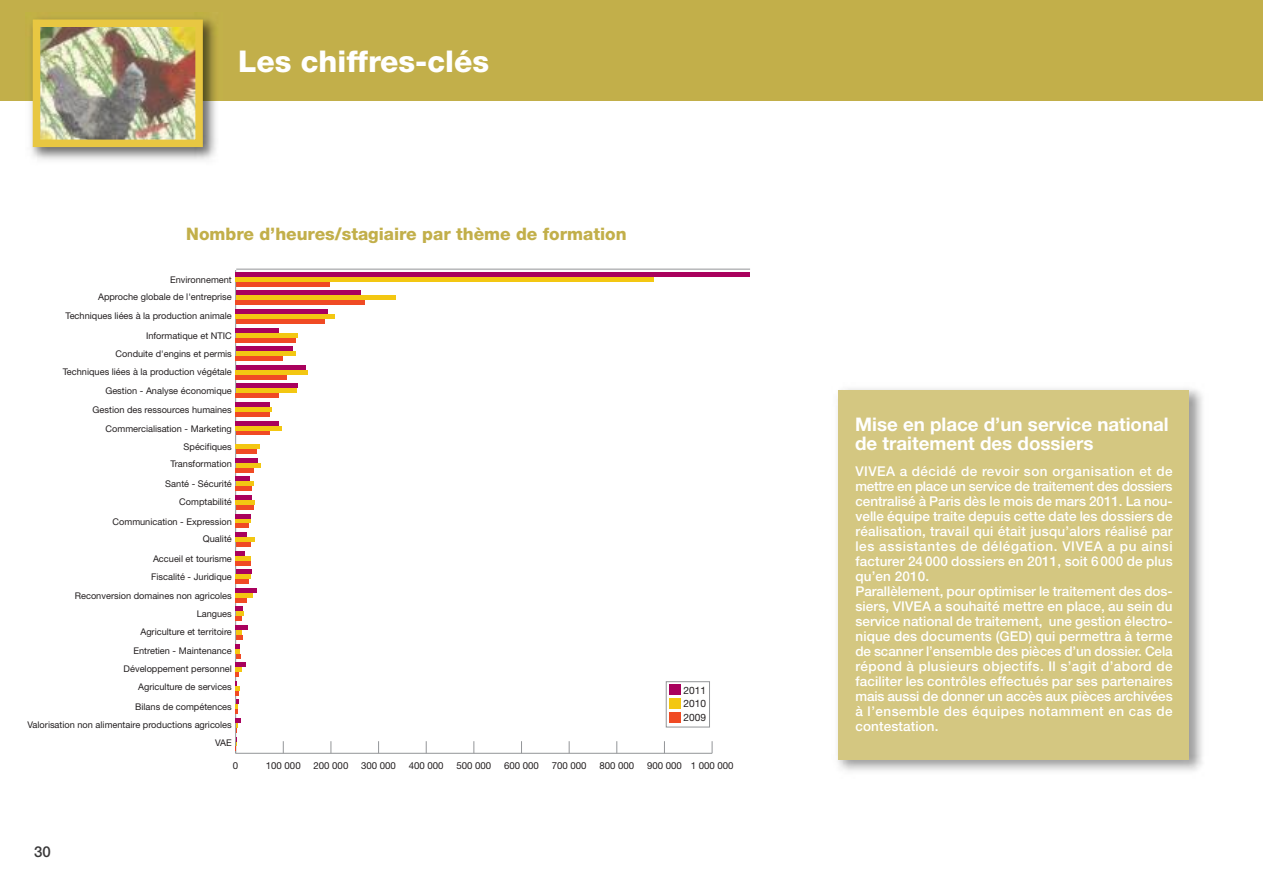
<style>
.page{position:relative;width:1263px;height:893px;background:#fff}
.page>*{position:absolute;margin:0;border:0;box-sizing:border-box;transform-origin:0 0}
.t1{font:800 30px "Helvetica Neue";color:#fff}
.t2{font:700 18.75px/18.8px "Helvetica Neue";color:#fff}
.t3{font:800 17.25px "Helvetica Neue";color:#c2af4a}
.t4{font:500 15px "Helvetica Neue";color:#393839}
.t5{font:500 13.5px/15px "Helvetica Neue";letter-spacing:.01em;color:#fff}
.t6{font:10.2px "Helvetica Neue";color:#231f20}
.t7{font:9.6px "Helvetica Neue";color:#231f20}
.t8{font:9.15px "Helvetica Neue";color:#231f20}
</style>
<div class="page">
<div style="left:666px;top:681px;width:44px;height:46px;border:1px solid #939598"></div>
<hr style="left:236px;top:753px;width:476px;height:1px;background:#939598">
<svg style="left:283px;top:741px;width:1px;height:12px"></svg>
<svg style="left:331px;top:741px;width:1px;height:12px"></svg>
<svg style="left:378px;top:741px;width:1px;height:12px"></svg>
<svg style="left:426px;top:741px;width:1px;height:12px"></svg>
<svg style="left:474px;top:741px;width:1px;height:12px"></svg>
<svg style="left:521px;top:741px;width:1px;height:12px"></svg>
<svg style="left:569px;top:741px;width:1px;height:12px"></svg>
<svg style="left:616px;top:741px;width:1px;height:12px"></svg>
<svg style="left:664px;top:741px;width:1px;height:12px"></svg>
<svg style="left:712px;top:741px;width:1px;height:12px"></svg>
<hr style="left:235px;top:270px;width:1px;height:483px;background:#939598">
<div style="left:669px;top:712px;width:12px;height:11px;background:#f04a24"></div>
<hr style="left:236px;top:282px;width:94px;height:4px;background:#f04a24">
<hr style="left:236px;top:301px;width:129px;height:4px;background:#f04a24">
<div style="left:236px;top:319px;width:88px;height:5px;background:#f04a24"></div>
<hr style="left:236px;top:338px;width:60px;height:4px;background:#f04a24">
<div style="left:236px;top:356px;width:47px;height:5px;background:#f04a24"></div>
<hr style="left:236px;top:375px;width:51px;height:4px;background:#f04a24">
<hr style="left:236px;top:394px;width:43px;height:4px;background:#f04a24">
<div style="left:236px;top:412px;width:34px;height:5px;background:#f04a24"></div>
<hr style="left:236px;top:431px;width:33px;height:4px;background:#f04a24">
<div style="left:236px;top:449px;width:21px;height:5px;background:#f04a24"></div>
<hr style="left:236px;top:468px;width:18px;height:4px;background:#f04a24">
<div style="left:236px;top:486px;width:16px;height:5px;background:#f04a24"></div>
<div style="left:236px;top:505px;width:17px;height:5px;background:#f04a24"></div>
<hr style="left:236px;top:524px;width:13px;height:4px;background:#f04a24">
<div style="left:236px;top:542px;width:14px;height:5px;background:#f04a24"></div>
<hr style="left:236px;top:561px;width:15px;height:4px;background:#f04a24">
<div style="left:236px;top:579px;width:13px;height:5px;background:#f04a24"></div>
<hr style="left:236px;top:598px;width:11px;height:4px;background:#f04a24">
<div style="left:669px;top:698px;width:12px;height:10px;background:#f3c712"></div>
<div style="left:236px;top:277px;width:418px;height:5px;background:#f3c712"></div>
<hr style="left:236px;top:296px;width:159px;height:4px;background:#f3c712">
<div style="left:236px;top:314px;width:99px;height:5px;background:#f3c712"></div>
<hr style="left:236px;top:333px;width:61px;height:4px;background:#f3c712">
<div style="left:236px;top:351px;width:60px;height:5px;background:#f3c712"></div>
<hr style="left:236px;top:370px;width:72px;height:4px;background:#f3c712">
<hr style="left:236px;top:389px;width:61px;height:4px;background:#f3c712">
<div style="left:236px;top:407px;width:36px;height:5px;background:#f3c712"></div>
<hr style="left:236px;top:426px;width:46px;height:4px;background:#f3c712">
<div style="left:236px;top:444px;width:24px;height:5px;background:#f3c712"></div>
<hr style="left:236px;top:463px;width:24px;height:4px;background:#f3c712">
<hr style="left:236px;top:482px;width:17px;height:4px;background:#f3c712">
<div style="left:236px;top:500px;width:19px;height:5px;background:#f3c712"></div>
<hr style="left:236px;top:519px;width:15px;height:4px;background:#f3c712">
<div style="left:236px;top:537px;width:19px;height:5px;background:#f3c712"></div>
<hr style="left:236px;top:556px;width:15px;height:4px;background:#f3c712">
<div style="left:236px;top:574px;width:15px;height:5px;background:#f3c712"></div>
<hr style="left:236px;top:593px;width:17px;height:4px;background:#f3c712">
<div style="left:669px;top:685px;width:12px;height:10px;background:#a9015d"></div>
<div style="left:236px;top:272px;width:514px;height:5px;background:#a9015d"></div>
<hr style="left:236px;top:291px;width:124px;height:4px;background:#a9015d">
<div style="left:236px;top:309px;width:92px;height:5px;background:#a9015d"></div>
<hr style="left:236px;top:328px;width:43px;height:4px;background:#a9015d">
<div style="left:236px;top:346px;width:57px;height:5px;background:#a9015d"></div>
<div style="left:236px;top:365px;width:69px;height:5px;background:#a9015d"></div>
<hr style="left:236px;top:384px;width:61px;height:4px;background:#a9015d">
<div style="left:236px;top:402px;width:34px;height:5px;background:#a9015d"></div>
<hr style="left:236px;top:421px;width:43px;height:4px;background:#a9015d">
<hr style="left:236px;top:458px;width:22px;height:4px;background:#a9015d">
<hr style="left:236px;top:477px;width:14px;height:4px;background:#a9015d">
<div style="left:236px;top:495px;width:16px;height:5px;background:#a9015d"></div>
<hr style="left:236px;top:514px;width:15px;height:4px;background:#a9015d">
<div style="left:236px;top:532px;width:11px;height:5px;background:#a9015d"></div>
<svg style="left:236px;top:551px;width:9px;height:4px"></svg>
<div style="left:236px;top:569px;width:16px;height:5px;background:#a9015d"></div>
<div style="left:236px;top:588px;width:21px;height:5px;background:#a9015d"></div>
<svg style="left:236px;top:607px;width:7px;height:14px"></svg>
<div style="left:236px;top:625px;width:12px;height:5px;background:#a9015d"></div>
<svg style="left:236px;top:630px;width:7px;height:28px"></svg>
<div style="left:236px;top:662px;width:10px;height:5px;background:#a9015d"></div>
<svg style="left:235px;top:667px;width:7px;height:86px"></svg>
<hr style="left:236px;top:269px;width:514px;height:1px;background:#939598">
<div style="left:0;top:0;width:1263px;height:101px;background:#c2af4a"></div>
<img style="left:30px;top:12px;width:186px;height:148px">
<img style="left:42px;top:29px;width:152px;height:109px">
<div style="left:33px;top:20px;width:170px;height:127px;border:8px solid #e8c742"></div>
<img style="left:837px;top:388px;width:365px;height:383px">
<div style="left:838px;top:390px;width:351px;height:369px;background:#d4c781"></div>
<h1 class="t1" style="left:238px;top:51px;width:252px">Les chiffres-clés</h1>
<p class="t3" style="left:186px;top:228px;width:442px">Nombre d’heures/stagiaire par thème de formation</p>
<p class="t8" style="left:170px;top:276px;width:63px">Environnement</p>
<p class="t8" style="left:98px;top:294px;width:135px">Approche globale de l'entreprise</p>
<p class="t8" style="left:65px;top:313px;width:168px">Techniques liées à la production animale</p>
<p class="t8" style="left:146px;top:332px;width:87px">Informatique et NTIC</p>
<p class="t8" style="left:116px;top:350px;width:118px">Conduite d'engins et permis</p>
<p class="t8" style="left:63px;top:368px;width:171px">Techniques liées à la production végétale</p>
<p class="t8" style="left:105px;top:387px;width:128px">Gestion - Analyse économique</p>
<p class="t8" style="left:93px;top:406px;width:141px">Gestion des ressources humaines</p>
<p class="t8" style="left:106px;top:425px;width:128px">Commercialisation - Marketing</p>
<p class="t8" style="left:184px;top:443px;width:50px">Spécifiques</p>
<p class="t8" style="left:170px;top:461px;width:63px">Transformation</p>
<p class="t8" style="left:165px;top:481px;width:68px">Santé - Sécurité</p>
<p class="t8" style="left:179px;top:499px;width:54px">Comptabilité</p>
<p class="t8" style="left:113px;top:518px;width:121px">Communication - Expression</p>
<p class="t8" style="left:203px;top:536px;width:31px">Qualité</p>
<p class="t8" style="left:153px;top:555px;width:80px">Accueil et tourisme</p>
<p class="t8" style="left:151px;top:573px;width:82px">Fiscalité - Juridique</p>
<p class="t8" style="left:75px;top:592px;width:159px">Reconversion domaines non agricoles</p>
<p class="t8" style="left:197px;top:611px;width:37px">Langues</p>
<p class="t8" style="left:140px;top:629px;width:93px">Agriculture et territoire</p>
<p class="t8" style="left:134px;top:647px;width:100px">Entretien - Maintenance</p>
<p class="t8" style="left:124px;top:666px;width:110px">Développement personnel</p>
<p class="t8" style="left:138px;top:684px;width:95px">Agriculture de services</p>
<p class="t8" style="left:135px;top:703px;width:98px">Bilans de compétences</p>
<p class="t8" style="left:28px;top:721px;width:206px">Valorisation non alimentaire productions agricoles</p>
<p class="t8" style="left:215px;top:740px;width:18px">VAE</p>
<p class="t6" style="left:683px;top:686px;width:24px">2011</p>
<p class="t6" style="left:683px;top:700px;width:24px">2010</p>
<p class="t6" style="left:683px;top:714px;width:24px">2009</p>
<p class="t4" style="left:34px;top:846px;width:18px">30</p>
<p class="t7" style="left:233px;top:762px;width:7px">0</p>
<p class="t7" style="left:266px;top:762px;width:36px">100 000</p>
<p class="t7" style="left:313px;top:762px;width:36px">200 000</p>
<p class="t7" style="left:361px;top:762px;width:36px">300 000</p>
<p class="t7" style="left:409px;top:762px;width:36px">400 000</p>
<p class="t7" style="left:456px;top:762px;width:36px">500 000</p>
<p class="t7" style="left:504px;top:762px;width:36px">600 000</p>
<p class="t7" style="left:552px;top:762px;width:36px">700 000</p>
<p class="t7" style="left:599px;top:762px;width:36px">800 000</p>
<p class="t7" style="left:647px;top:762px;width:88px">900 000 1 000 000</p>
<h2 class="t2" style="left:855px;top:417px;width:315px">Mise en place d’un service national de traitement des dossiers</h2>
<p class="t5" style="left:855px;top:465px;width:319px">VIVEA a décidé de revoir son organisation et de mettre en place un service de traitement des dossiers centralisé à Paris dès le mois de mars 2011. La nou&shy;velle équipe traite depuis cette date les dossiers de réalisation, travail qui était jusqu’alors réalisé par les assistantes de délégation. VIVEA a pu ainsi facturer 24 000 dossiers en 2011, soit 6 000 de plus qu’en 2010.<br>Parallèlement, pour optimiser le traitement des dos&shy;siers, VIVEA a souhaité mettre en place, au sein du service national de traitement, une gestion électro&shy;nique des documents (GED) qui permettra à terme de scanner l’ensemble des pièces d’un dossier. Cela répond à plusieurs objectifs. Il s’agit d’abord de faciliter les contrôles effectués par ses partenaires mais aussi de donner un accès aux pièces archivées à l’ensemble des équipes notamment en cas de contestation.</p>
</div>
